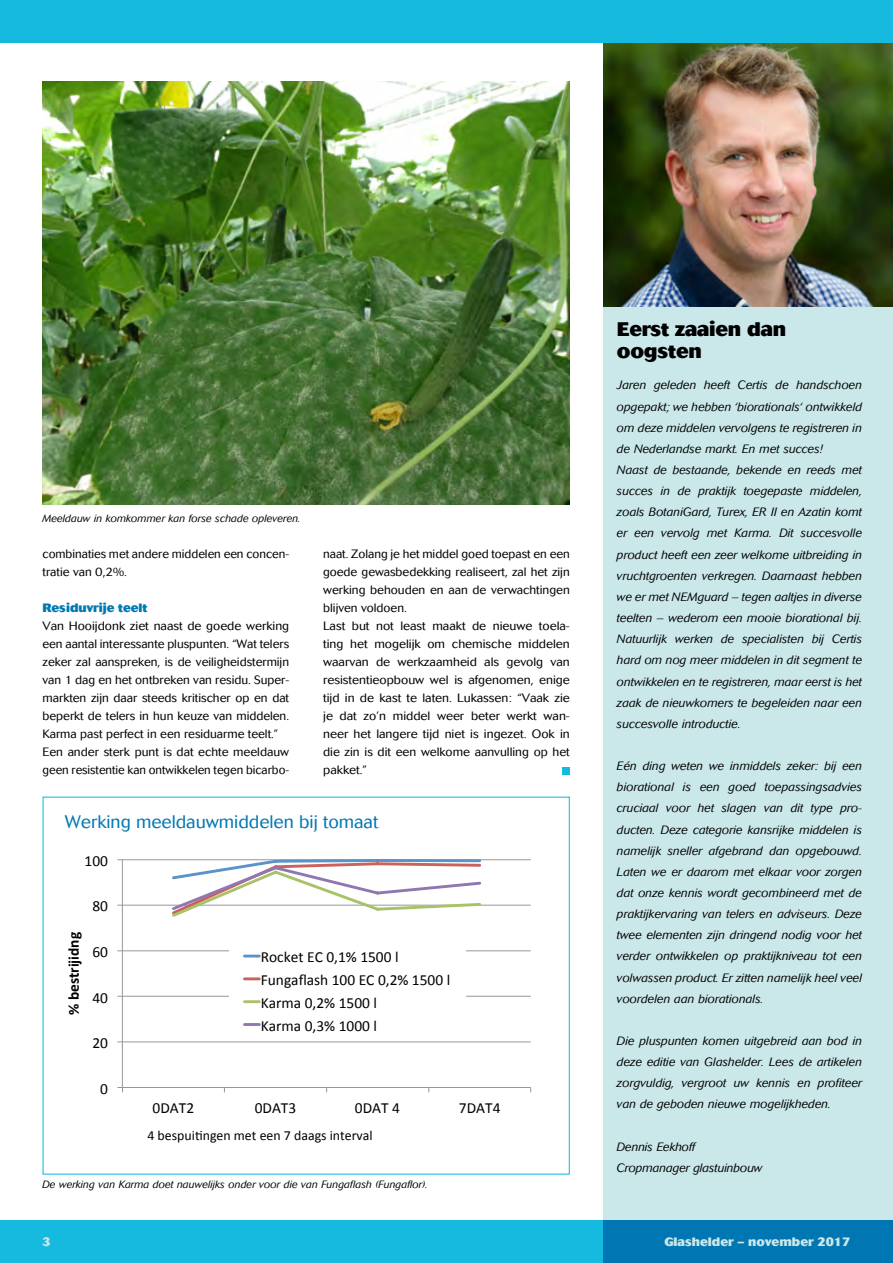
<style>
.page{position:relative;width:893px;height:1263px;background:#fff}
.page>*{position:absolute;margin:0;border:0;box-sizing:border-box;transform-origin:0 0}
.t1{font:800 19.5px/22.5px "Cosmos";letter-spacing:-.01em;color:#000}
.t2{font:300 18px "Cosmos";color:#0077b3}
.t3{font:15.45px/22.8px "Calibri";color:#000}
.t4{font:700 15.45px "Calibri";color:#000}
.t5{font:13.8px "Calibri";color:#000}
.t6{font:italic 300 12px/21.1px "Cosmos";color:#000}
.t7{font:300 12px/18px "Cosmos";color:#000}
.t8{font:800 12px "Cosmos";color:#cae7ea}
.t9{font:800 12px "Cosmos";color:#0077b3}
.t10{font:italic 300 10.5px "Cosmos";color:#000}
</style>
<div class="page">
<div style="left:604px;top:14px;width:289px;height:1249px;background:#cae7ea"></div>
<img style="left:604px;top:43px;width:289px;height:263px">
<div style="left:0;top:0;width:893px;height:43px;background:#16bade"></div>
<div style="left:0;top:1220px;width:893px;height:43px;background:#16bade"></div>
<div style="left:604px;top:1220px;width:289px;height:43px;background:#0077b3"></div>
<img style="left:43px;top:81px;width:527px;height:423px">
<hr style="left:123px;top:1041px;width:408px;height:1px;background:#989898">
<hr style="left:123px;top:996px;width:408px;height:1px;background:#989898">
<hr style="left:123px;top:950px;width:408px;height:1px;background:#989898">
<hr style="left:123px;top:905px;width:408px;height:1px;background:#989898">
<hr style="left:123px;top:859px;width:408px;height:1px;background:#989898">
<hr style="left:122px;top:860px;width:1px;height:227px;background:#989898">
<hr style="left:122px;top:1087px;width:409px;height:1px;background:#989898">
<svg style="left:170px;top:859px;width:313px;height:58px"></svg>
<div style="left:229px;top:945px;width:237px;height:91px;background:#fff"></div>
<svg style="left:244px;top:955px;width:15px;height:2px"></svg>
<hr style="left:244px;top:977px;width:15px;height:3px;background:#cb615a">
<hr style="left:244px;top:1000px;width:15px;height:3px;background:#a8c367">
<hr style="left:244px;top:1023px;width:15px;height:3px;background:#9077b0">
<div style="left:563px;top:767px;width:7px;height:7px;background:#16bade"></div>
<p class="t10" style="left:43px;top:512px;width:260px">Meeldauw in komkommer kan forse schade opleveren.</p>
<p class="t7" style="left:43px;top:545px;width:248px">combinaties met andere middelen een concen&shy;tratie van 0,2%.</p>
<p class="t9" style="left:43px;top:601px;width:106px">Residuvrije teelt</p>
<p class="t7" style="left:43px;top:617px;width:248px">Van Hooijdonk ziet naast de goede werking een aantal interessante pluspunten. “Wat telers zeker zal aanspreken, is de veiligheidstermijn van 1 dag en het ontbreken van residu. Super&shy;markten zijn daar steeds kritischer op en dat beperkt de telers in hun keuze van middelen.<br>Karma past perfect in een residuarme teelt.” Een ander sterk punt is dat echte meeldauw geen resistentie kan ontwikkelen tegen bicarbo-</p>
<p class="t7" style="left:323px;top:545px;width:248px">naat. Zolang je het middel goed toepast en een goede gewasbedekking realiseert, zal het zijn werking behouden en aan de verwachtingen blijven voldoen.<br>Last but not least maakt de nieuwe toela&shy;ting het mogelijk om chemische middelen waarvan de werkzaamheid als gevolg van resistentieopbouw wel is afgenomen, enige tijd in de kast te laten. Lukassen: “Vaak zie je dat zo’n middel weer beter werkt wan&shy;neer het langere tijd niet is ingezet. Ook in die zin is dit een welkome aanvulling op het pakket.”</p>
<h2 class="t2" style="left:65px;top:811px;width:315px">Werking meeldauwmiddelen bij tomaat</h2>
<p class="t3" style="left:85px;top:849px;width:25px">100</p>
<p class="t4" style="left:64px;top:1015px;width:85px;rotate:-90deg">% bestrijidng</p>
<p class="t3" style="left:92px;top:895px;width:17px">80</p>
<p class="t3" style="left:92px;top:940px;width:17px">60</p>
<p class="t3" style="left:92px;top:986px;width:17px">40</p>
<p class="t3" style="left:92px;top:1031px;width:17px">20</p>
<p class="t3" style="left:100px;top:1077px;width:9px">0</p>
<p class="t3" style="left:261px;top:945px;width:191px">Rocket EC 0,1% 1500 l<br>Fungaflash 100 EC 0,2% 1500 l<br>Karma 0,2% 1500 l<br>Karma 0,3% 1000 l</p>
<p class="t3" style="left:153px;top:1096px;width:43px">0DAT2</p>
<p class="t3" style="left:255px;top:1096px;width:43px">0DAT3</p>
<p class="t3" style="left:355px;top:1096px;width:47px">0DAT 4</p>
<p class="t3" style="left:459px;top:1096px;width:43px">7DAT4</p>
<p class="t5" style="left:147px;top:1127px;width:227px">4 bespuiKngen met een 7 daags interval</p>
<p class="t10" style="left:43px;top:1178px;width:387px">De werking van Karma doet nauwelijks onder voor die van Fungaflash (Fungaflor).</p>
<h1 class="t1" style="left:617px;top:318px;width:171px">Eerst zaaien dan oogsten</h1>
<p class="t6" style="left:617px;top:375px;width:247px">Jaren geleden heeft Certis de handschoen opgepakt; we hebben ‘biorationals‘ ontwikkeld om deze middelen vervolgens te registreren in de Nederlandse markt. En met succes!<br>Naast de bestaande, bekende en reeds met succes in de praktijk toegepaste middelen, zoals BotaniGard, Turex, ER II en Azatin komt er een vervolg met Karma. Dit succesvolle product heeft een zeer welkome uitbreiding in vruchtgroenten verkregen. Daarnaast hebben we er met NEMguard – tegen aaltjes in diverse teelten – wederom een mooie biorational bij.<br>Natuurlijk werken de specialisten bij Certis hard om nog meer middelen in dit segment te ontwikkelen en te registreren, maar eerst is het zaak de nieuwkomers te begeleiden naar een succesvolle introductie.</p>
<p class="t6" style="left:617px;top:756px;width:247px;text-align:justify">Eén ding weten we inmiddels zeker: bij een biorational is een goed toepassingsadvies cruciaal voor het slagen van dit type pro&shy;ducten. Deze categorie kansrijke middelen is namelijk sneller afgebrand dan opgebouwd.<br>Laten we er daarom met elkaar voor zorgen dat onze kennis wordt gecombineerd met de praktijkervaring van telers en adviseurs. Deze twee elementen zijn dringend nodig voor het verder ontwikkelen op praktijkniveau tot een volwassen product. Er zitten namelijk heel veel voordelen aan biorationals.</p>
<p class="t6" style="left:617px;top:1030px;width:247px;text-align:justify">Die pluspunten komen uitgebreid aan bod in deze editie van Glashelder. Lees de artikelen zorgvuldig, vergroot uw kennis en profiteer van de geboden nieuwe mogelijkheden.</p>
<p class="t6" style="left:617px;top:1136px;width:147px">Dennis Eekhoff<br>Cropmanager glastuinbouw</p>
<p class="t8" style="left:43px;top:1235px;width:10px">3</p>
<p class="t8" style="left:664px;top:1235px;width:188px">Glashelder – november 2017</p>
</div>
